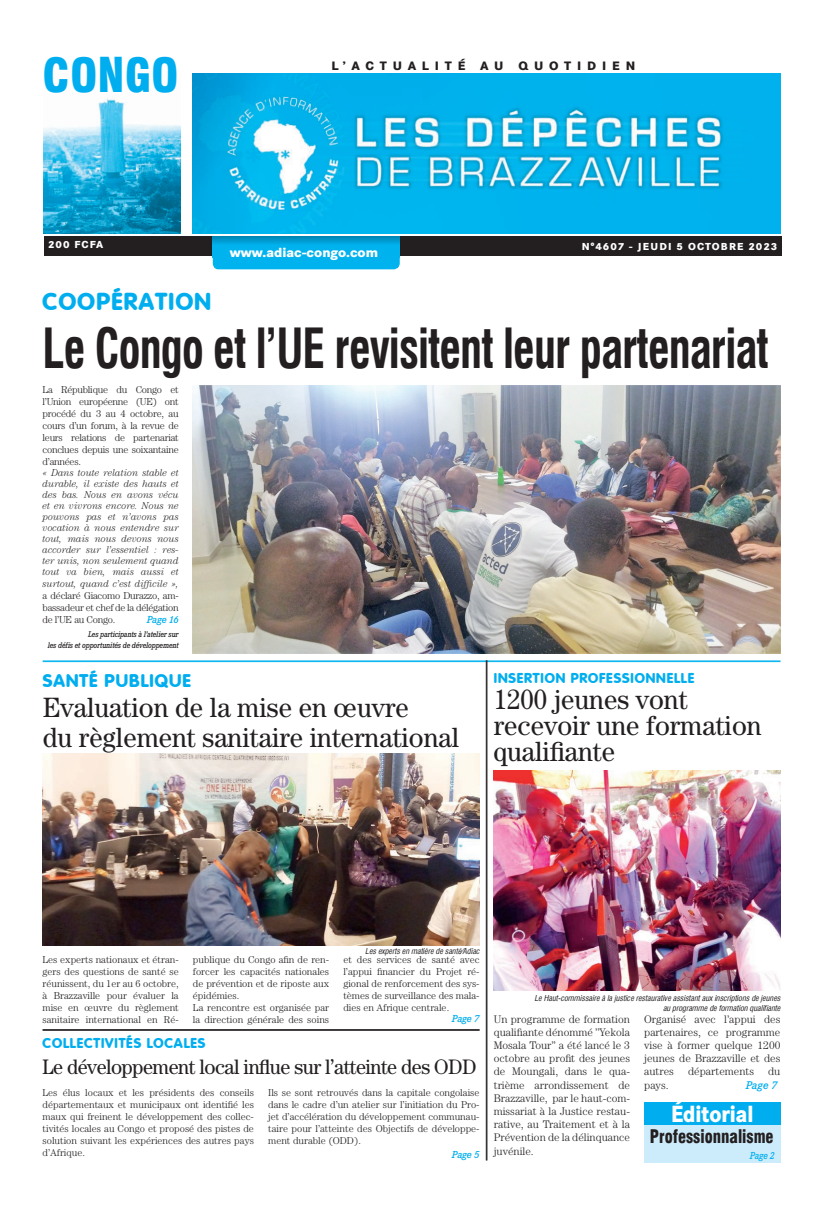
<style>
.page{position:relative;width:823px;height:1205px;background:#fff}
.page>*{position:absolute;margin:0;border:0;box-sizing:border-box;transform-origin:0 0}
.t1{font:700 54px "Corporate Condensed";letter-spacing:-.02em;color:#231f20;scale:.84 1}
.t2{font:900 46px "Corporate Condensed";color:#00aeef}
.t3{font:28px/26px "Century";color:#231f20;scale:.95 1}
.t4{font:800 24px "Corporate Rounded";letter-spacing:.06em;color:#00aeef}
.t5{font:800 23px "Corporate SBQ";color:#fff;scale:.84 1}
.t6{font:21px "Century";letter-spacing:-.025em;color:#231f20;scale:.95 1}
.t7{font:900 18px "Corporate Condensed";color:#231f20;scale:.9 1}
.t8{font:800 18px "Corporate Rounded";letter-spacing:.06em;color:#00aeef}
.t9{font:800 14px "Corporate Rounded";letter-spacing:.06em;color:#00aeef}
.t10{font:800 13px "Corporate SBQ";color:#fff}
.t11{font:800 12px "Corporate SBQ";letter-spacing:.485em;color:#231f20}
.t12{font:300 11px/13.2px "Century";color:#231f20;text-align:justify}
.t13{font:italic 500 11px "Corporate EBQ";color:#00aeef}
.t14{font:300 10px/12px "Century";color:#231f20;text-align:justify}
.t15{font:italic 300 10px/11px "Century";color:#231f20;text-align:justify;scale:.95 1}
.t16{font:800 10px "Corporate SBQ";letter-spacing:.1em;color:#fff}
.t17{font:italic 500 10px "Corporate EBQ";letter-spacing:-.025em;color:#00aeef}
.t18{font:italic 500 10px "Corporate EBQ";letter-spacing:-.025em;color:#00aeef;scale:.9 1}
.t19{font:italic 8px/9.6px "Corporate Condensed";color:#231f20;text-align:right}
.t20{font:italic 500 8px/11px "Corporate EBQ";letter-spacing:-.025em;color:#231f20;text-align:right;scale:.9 1}
</style>
<div class="page">
<div style="left:44px;top:237px;width:737px;height:19px;background:#231f20"></div>
<img style="left:44px;top:98px;width:136px;height:136px">
<div style="left:213px;top:257px;width:186px;height:12px;background:#00b3ef"></div>
<div style="left:213px;top:237px;width:186px;height:20px;background:linear-gradient(to bottom,#009bd0,#00baf8)"></div>
<img style="left:193px;top:73px;width:587px;height:160px">
<div style="left:643px;top:1102px;width:137px;height:60px;background:#ccecfb"></div>
<div style="left:643px;top:1102px;width:137px;height:22px;background:#00aeef"></div>
<hr style="left:43px;top:661px;width:737px;height:1px;background:#00b3ef">
<img style="left:193px;top:385px;width:587px;height:269px">
<img style="left:43px;top:754px;width:436px;height:191px">
<img style="left:493px;top:771px;width:287px;height:219px">
<hr style="left:43px;top:1029px;width:436px;height:1px;background:#231f20">
<hr style="left:43px;top:1030px;width:436px;height:1px;background:#231f20">
<hr style="left:486px;top:660px;width:1px;height:500px;background:#231f20">
<h2 class="t2" style="left:43px;top:48px;width:137px">CONGO</h2>
<p class="t11" style="left:331px;top:58px;width:305px">L’ACTUALITÉ AU QUOTIDIEN</p>
<p class="t16" style="left:48px;top:238px;width:57px">200 FCFA</p>
<h3 class="t10" style="left:230px;top:245px;width:150px">www.adiac-congo.com</h3>
<p class="t16" style="left:581px;top:240px;width:197px">N°4607 - JEUDI 5 OCTOBRE 2023</p>
<h3 class="t4" style="left:43px;top:288px;width:170px">COOPÉRATION</h3>
<h1 class="t1" style="left:43px;top:316px;width:865px">Le Congo et l’UE revisitent leur partenariat</h1>
<p class="t14" style="left:43px;top:383px;width:138px">La République du Congo et l’Union européenne (UE) ont procédé du 3 au 4 octobre, au cours d’un forum, à la revue de leurs relations de partenariat conclues depuis une soixantaine d’années.</p>
<p class="t15" style="left:43px;top:467px;width:145px">« Dans toute relation stable et durable, il existe des hauts et des bas. Nous en avons vécu et en vivrons encore. Nous ne pouvons pas et n’avons pas vocation à nous entendre sur tout, mais nous devons nous accorder sur l’essentiel : res&shy;ter unis, non seulement quand tout va bien, mais aussi et</p>
<p class="t15" style="left:43px;top:578px;width:145px">surtout, quand c’est difficile »,</p>
<p class="t14" style="left:43px;top:589px;width:138px">a déclaré Giacomo Durazzo, am&shy;bassadeur et chef de la délégation de l’UE au Congo.</p>
<p class="t17" style="left:147px;top:614px;width:33px">Page 16</p>
<p class="t20" style="left:48px;top:628px;width:147px">Les participants à l’atelier sur<br>les défis et opportunités de développement</p>
<h3 class="t8" style="left:43px;top:670px;width:150px">SANTÉ PUBLIQUE</h3>
<h3 class="t3" style="left:43px;top:692px;width:439px;line-height:30px">Evaluation de la mise en œuvre<br>du règlement sanitaire international</h3>
<h3 class="t9" style="left:493px;top:670px;width:202px">INSERTION PROFESSIONNELLE</h3>
<h3 class="t3" style="left:493px;top:686px;width:283px">1200 jeunes vont recevoir une formation qualifiante</h3>
<p class="t19" style="left:365px;top:946px;width:116px">Les experts en matière de santé/Adiac</p>
<p class="t14" style="left:43px;top:953px;width:138px">Les experts nationaux et étran&shy;gers des questions de santé se réunissent, du 1er au 6 octobre, à Brazzaville pour évaluer la mise en œuvre du règlement sanitaire international en Ré-</p>
<p class="t14" style="left:193px;top:953px;width:138px;text-align:left">publique du Congo afin de ren&shy;forcer les capacités nationales de prévention et de riposte aux épidémies.<br>La rencontre est organisée par la direction générale des soins</p>
<p class="t14" style="left:343px;top:953px;width:138px">et des services de santé avec l’appui financier du Projet ré&shy;gional de renforcement des sys&shy;tèmes de surveillance des mala&shy;dies en Afrique centrale.</p>
<p class="t17" style="left:451px;top:1013px;width:29px">Page 7</p>
<h3 class="t9" style="left:43px;top:1035px;width:164px">COLLECTIVITÉS LOCALES</h3>
<h3 class="t6" style="left:43px;top:1055px;width:458px">Le développement local influe sur l’atteinte des ODD</h3>
<p class="t14" style="left:43px;top:1086px;width:213px">Les élus locaux et les présidents des conseils départementaux et municipaux ont identifié les maux qui freinent le développement des collec&shy;tivités locales au Congo et proposé des pistes de solution suivant les expériences des autres pays d’Afrique.</p>
<p class="t14" style="left:268px;top:1086px;width:213px">Ils se sont retrouvés dans la capitale congolaise dans le cadre d’un atelier sur l’initiation du Pro&shy;jet d’accélération du développement communau&shy;taire pour l’atteinte des Objectifs de développe&shy;ment durable (ODD).</p>
<p class="t17" style="left:451px;top:1148px;width:29px">Page 5</p>
<p class="t19" style="left:534px;top:993px;width:247px">Le Haut-commissaire à la justice restaurative assistant aux inscriptions de jeunes au programme de formation qualifiante</p>
<p class="t12" style="left:493px;top:1012px;width:138px">Un programme de formation qualifiante dénommé ’’Yekola Mosala Tour’’ a été lancé le 3 octobre au profit des jeunes de Moungali, dans le qua&shy;trième arrondissement de Brazzaville, par le haut-com&shy;missariat à la Justice restau&shy;rative, au Traitement et à la Prévention de la délinquance juvénile.</p>
<p class="t12" style="left:643px;top:1012px;width:138px">Organisé avec l’appui des partenaires, ce programme vise à former quelque 1200 jeunes de Brazzaville et des autres</p>
<p class="t12" style="left:687px;top:1065px;width:67px">départements</p>
<p class="t12" style="left:767px;top:1065px;width:14px">du</p>
<p class="t12" style="left:643px;top:1078px;width:26px">pays.</p>
<p class="t13" style="left:745px;top:1078px;width:33px">Page 7</p>
<h3 class="t5" style="left:670px;top:1099px;width:100px">Éditorial</h3>
<p class="t18" style="left:749px;top:1149px;width:29px">Page 2</p>
<h3 class="t7" style="left:649px;top:1125px;width:139px">Professionnalisme</h3>
</div>
